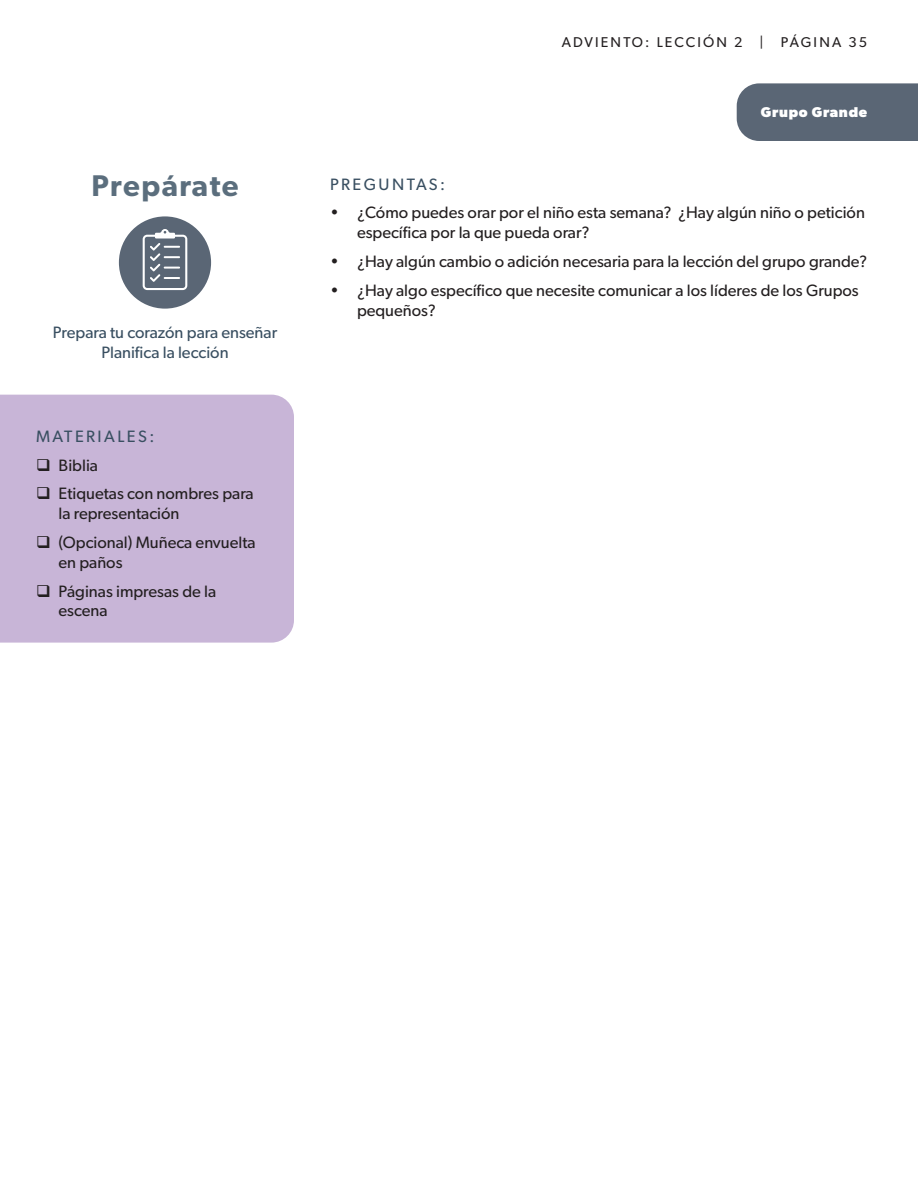
<style>
.page{position:relative;width:918px;height:1188px;background:#fff}
.page>*{position:absolute;margin:0;border:0;box-sizing:border-box;transform-origin:0 0}
.t1{font:600 30px "Gibson";letter-spacing:.05em;color:#5b6e7d}
.t2{font:16.5px/19.8px "Gibson";color:#231f20}
.subtitle{font:16.5px/19.8px "Gibson";color:#394f61;text-align:center}
.subtitle-2{font:16.5px "Gibson";letter-spacing:.15em;color:#394f61}
.t3{font:14.25px "Gibson";letter-spacing:.15em;color:#231f20}
.t4{font:700 14.25px "Gibson";letter-spacing:.05em;color:#fff}
</style>
<div class="page">
<div style="left:737px;top:83px;width:181px;height:58px;background:#5a6675"></div>
<div style="left:119px;top:216px;width:92px;height:93px;background:#5a6675;border-radius:50%"></div>
<svg style="left:143px;top:229px;width:44px;height:61px"></svg>
<div style="left:0;top:395px;width:294px;height:248px;background:#c8b5d7"></div>
<p class="t3" style="left:562px;top:34px;width:307px">ADVIENTO: LECCIÓN 2 | PÁGINA 35</p>
<p class="t4" style="left:761px;top:104px;width:108px">Grupo Grande</p>
<h1 class="t1" style="left:91px;top:168px;width:149px">Prepárate</h1>
<p class="subtitle-2" style="left:330px;top:174px;width:117px">PREGUNTAS:</p>
<p class="t2" style="left:357px;top:203px;width:509px;text-indent:-27px">• ¿Cómo puedes orar por el niño esta semana? ¿Hay algún niño o petición específica por la que pueda orar?</p>
<p class="t2" style="left:330px;top:251px;width:539px">• ¿Hay algún cambio o adición necesaria para la lección del grupo grande?</p>
<p class="t2" style="left:357px;top:280px;width:503px;text-indent:-27px">• ¿Hay algo específico que necesite comunicar a los líderes de los Grupos pequeños?</p>
<p class="subtitle" style="left:53px;top:323px;width:226px">Prepara tu corazón para enseñar<br>Planifica la lección</p>
<p class="subtitle-2" style="left:36px;top:426px;width:120px">MATERIALES:</p>
<p class="t2" style="left:36px;top:455px;width:64px">❑ Biblia</p>
<p class="t2" style="left:58px;top:484px;width:197px;text-indent:-22px">❑ Etiquetas con nombres para la representación</p>
<p class="t2" style="left:58px;top:532px;width:199px;text-indent:-22px">❑ (Opcional) Muñeca envuelta en paños</p>
<p class="t2" style="left:58px;top:581px;width:159px;text-indent:-22px">❑ Páginas impresas de la escena</p>
</div>
